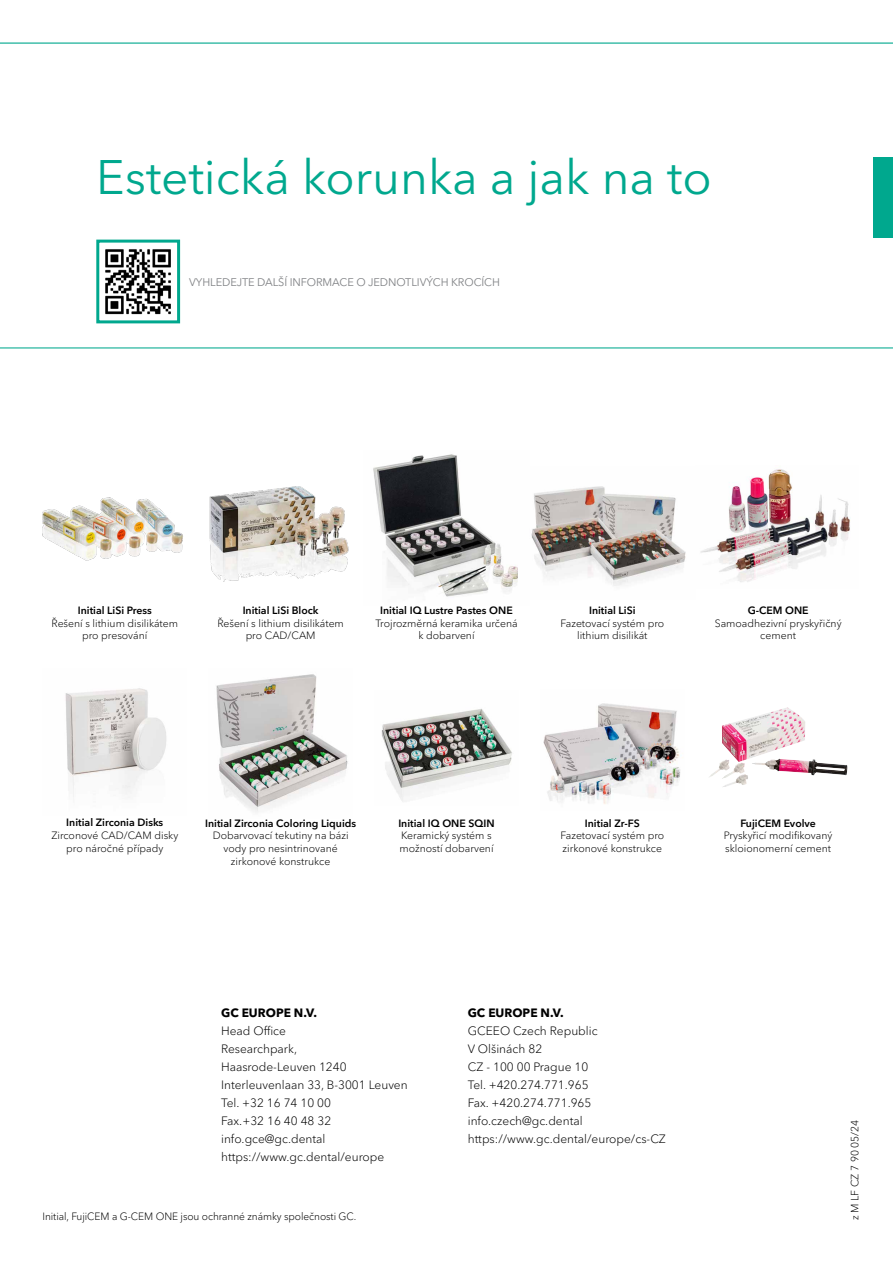
<style>
.page{position:relative;width:893px;height:1263px;background:#fff}
.page>*{position:absolute;margin:0;border:0;box-sizing:border-box;transform-origin:0 0}
.t1{font:48px "Avenir Next Cyr";color:#00a88e}
.t2{font:300 12px/18px "Avenir Next Cyr";color:#000}
.t3{font:700 12px "Avenir Next Cyr";color:#000}
.t4{font:10.95px "Avenir Next Cyr";letter-spacing:-.01em;color:#808285}
.t5{font:300 10.5px/12.8px "Avenir Next Cyr";color:#000;text-align:center}
.t6{font:600 10.5px "Avenir Next Cyr";color:#000}
</style>
<div class="page">
<hr style="left:0;top:347px;width:893px;height:1px;background:#00a88e">
<div style="left:874px;top:157px;width:19px;height:81px;background:#00a88e"></div>
<img style="left:373px;top:454px;width:145px;height:143px">
<img style="left:216px;top:674px;width:132px;height:138px">
<img style="left:709px;top:707px;width:138px;height:72px">
<img style="left:700px;top:469px;width:150px;height:113px">
<img style="left:531px;top:486px;width:155px;height:100px">
<img style="left:543px;top:703px;width:138px;height:101px">
<img style="left:381px;top:708px;width:131px;height:94px">
<img style="left:65px;top:688px;width:102px;height:109px">
<img style="left:209px;top:486px;width:140px;height:96px">
<img style="left:43px;top:497px;width:140px;height:64px">
<svg style="left:0;top:42px;width:893px;height:2px;background:#6fcdbe"></svg>
<img style="left:105px;top:249px;width:66px;height:66px">
<div style="left:96px;top:240px;width:84px;height:83px;border:3px solid #00a88e"></div>
<h1 class="t1" style="left:96px;top:148px;width:617px">Estetická korunka a jak na to</h1>
<p class="t4" style="left:189px;top:275px;width:312px">VYHLEDEJTE DALŠÍ INFORMACE O JEDNOTLIVÝCH KROCÍCH</p>
<p class="t6" style="left:78px;top:604px;width:76px">Initial LiSi Press</p>
<p class="t5" style="left:52px;top:617px;width:128px">Řešení s lithium disilikátem pro presování</p>
<p class="t6" style="left:243px;top:604px;width:77px">Initial LiSi Block</p>
<p class="t5" style="left:217px;top:617px;width:128px">Řešení s lithium disilikátem pro CAD/CAM</p>
<p class="t6" style="left:380px;top:604px;width:134px">Initial IQ Lustre Pastes ONE</p>
<p class="t5" style="left:375px;top:617px;width:144px">Trojrozměrná keramika určená k dobarvení</p>
<p class="t6" style="left:589px;top:604px;width:48px">Initial LiSi</p>
<p class="t5" style="left:560px;top:617px;width:105px">Fazetovací systém pro lithium disilikát</p>
<p class="t6" style="left:748px;top:604px;width:62px">G-CEM ONE</p>
<p class="t5" style="left:715px;top:617px;width:128px">Samoadhezivní pryskyřičný cement</p>
<p class="t6" style="left:66px;top:816px;width:98px">Initial Zirconia Disks</p>
<p class="t5" style="left:51px;top:829px;width:128px">Zirconové CAD/CAM disky pro náročné případy</p>
<p class="t6" style="left:205px;top:816px;width:153px">Initial Zirconia Coloring Liquids</p>
<p class="t5" style="left:213px;top:829px;width:137px">Dobarvovací tekutiny na bázi vody pro nesintrinované zirkonové konstrukce</p>
<p class="t6" style="left:398px;top:816px;width:98px">Initial IQ ONE SQIN</p>
<p class="t5" style="left:399px;top:829px;width:96px;text-align:left">Keramický systém s možností dobarvení</p>
<p class="t6" style="left:585px;top:816px;width:56px">Initial Zr-FS</p>
<p class="t5" style="left:560px;top:829px;width:105px;text-align:left">Fazetovací systém pro zirkonové konstrukce</p>
<p class="t3" style="left:221px;top:1005px;width:97px">GC EUROPE N.V.</p>
<p class="t2" style="left:221px;top:1022px;width:188px">Head Office<br>Researchpark,<br>Haasrode-Leuven 1240<br>Interleuvenlaan 33, B-3001 Leuven<br>Tel. +32 16 74 10 00<br>Fax.+32 16 40 48 32 info.gce@gc.dental https://www.gc.dental/europe</p>
<p class="t3" style="left:468px;top:1005px;width:97px">GC EUROPE N.V.</p>
<p class="t2" style="left:468px;top:1022px;width:200px">GCEEO Czech Republic<br>V Olšinách 82<br>CZ - 100 00 Prague 10<br>Tel. +420.274.771.965<br>Fax. +420.274.771.965 info.czech@gc.dental https://www.gc.dental/europe/cs-CZ</p>
<p class="t5" style="left:43px;top:1210px;width:315px">Initial, FujiCEM a G-CEM ONE jsou ochranné známky společnosti GC.</p>
<p class="t6" style="left:740px;top:816px;width:77px">FujiCEM Evolve</p>
<p class="t5" style="left:724px;top:829px;width:110px;text-align:left">Pryskyřicí modifikovaný skloionomerní cement</p>
<p class="t5" style="left:848px;top:1220px;width:102px;rotate:-90deg">z M LF CZ 7 90 05/24</p>
</div>
